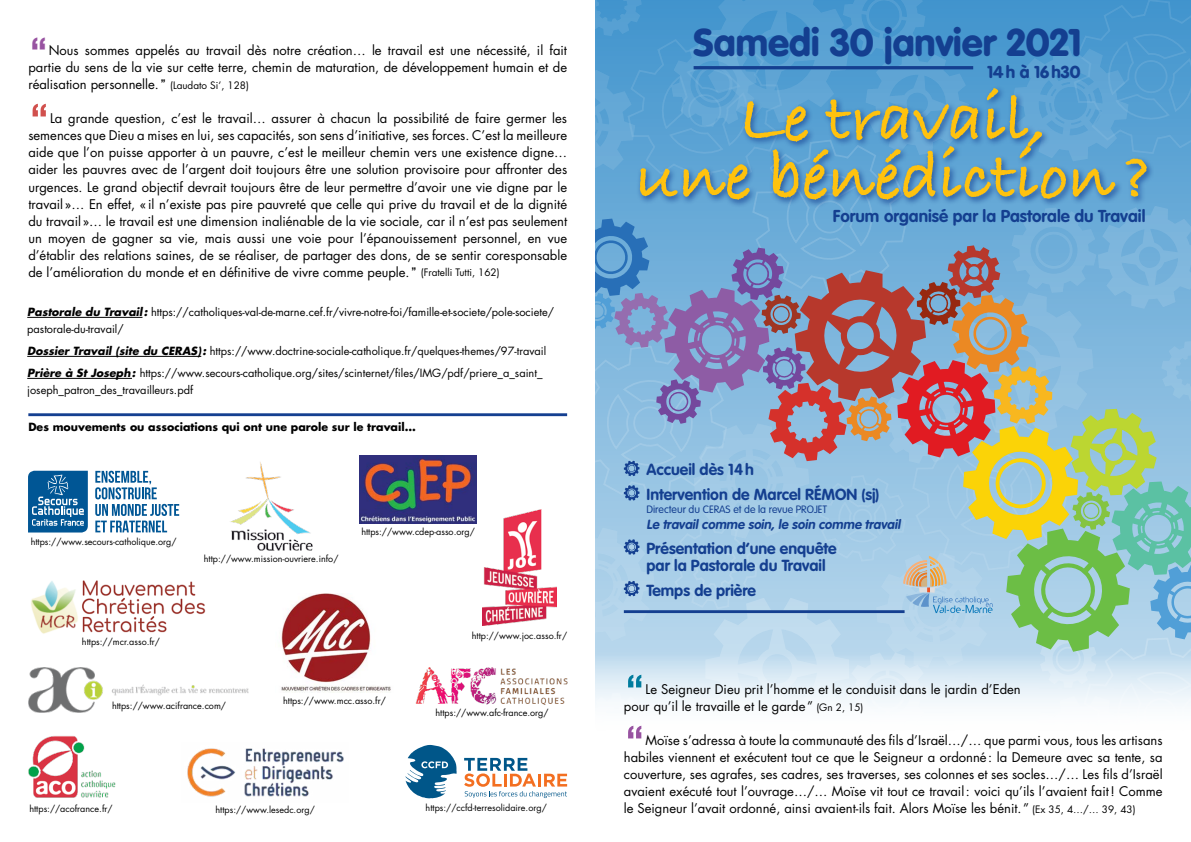
<style>
.page{position:relative;width:1191px;height:842px;background:#fff}
.page>*{position:absolute;margin:0;border:0;box-sizing:border-box;transform-origin:0 0}
.t1{font:700 69px/58px "Bradley Hand ITCTT";color:#ffc20e;text-align:center}
.t2{font:500 51px "Avant Garde LT";color:#007c9e}
.t3{font:500 51px "Avant Garde LT";color:#9853a1}
.t4{font:500 51px "Avant Garde LT";color:#d1504d}
.t5{font:500 48px "Avant Garde LT";color:#9853a1}
.t6{font:900 38px "VAG Rounded LT";color:#143f90}
.t7{font:700 17px "VAG Rounded LT";color:#143f90}
.t8{font:900 17px "VAG Rounded LT";color:#143f90}
.t9{font:700 15.8px/25px "VAG Rounded LT";color:#143f90}
.t10{font:italic 700 13.2px "VAG Rounded LT";color:#143f90}
.t11{font:13px/17px "Futura";color:#000;text-align:justify}
.t12{font:11px/17px "Futura";color:#000}
.t13{font:700 11px "Futura";color:#000}
.t14{font:300 10.5px "VAG Rounded LT";color:#143f90}
.t15{font:9px "Futura";color:#000}
.s1{font-family:"Avant Garde LT";font-weight:500}
.s2{font-size:10px}
.s3{font-weight:700;font-style:italic}
</style>
<div class="page">
<svg style="left:595px;top:0;width:596px;height:705px;background:#90b2c7"></svg>
<hr style="left:28px;top:413px;width:539px;height:3px;background:#143f90">
<hr style="left:624px;top:610px;width:280px;height:3px;background:#143f90">
<hr style="left:693px;top:66px;width:280px;height:3px;background:#143f90">
<div style="left:636px;top:85px;width:519px;height:123px;background:#143f90;opacity:.75"></div>
<img style="left:230px;top:462px;width:83px;height:89px">
<img style="left:482px;top:510px;width:74px;height:116px">
<svg style="left:405px;top:745px;width:51px;height:53px"></svg>
<svg style="left:464px;top:758px;width:103px;height:40px"></svg>
<svg style="left:28px;top:471px;width:60px;height:61px;background:#2971a6"></svg>
<svg style="left:95px;top:471px;width:84px;height:61px"></svg>
<img style="left:28px;top:667px;width:221px;height:45px">
<hr style="left:27px;top:317px;width:115px;height:1px;background:#000">
<hr style="left:27px;top:356px;width:174px;height:1px;background:#000">
<hr style="left:27px;top:378px;width:105px;height:1px;background:#000">
<img style="left:31px;top:580px;width:175px;height:54px">
<img style="left:360px;top:455px;width:116px;height:69px">
<img style="left:28px;top:736px;width:88px;height:62px">
<img style="left:415px;top:667px;width:153px;height:38px">
<img style="left:187px;top:748px;width:157px;height:49px">
<img style="left:281px;top:594px;width:110px;height:99px">
<h3 class="t5" style="left:28px;top:26px;width:22px">“</h3>
<p class="t11" style="left:28px;top:42px;width:540px;text-indent:20px">Nous sommes appelés au travail dès notre création… le travail est une nécessité, il fait partie du sens de la vie sur cette terre, chemin de maturation, de développement humain et de réalisation personnelle. <span class="s1">”</span> <span class="s2">(Laudato Si’, 128)</span></p>
<h2 class="t4" style="left:28px;top:91px;width:23px">“</h2>
<p class="t11" style="left:28px;top:110px;width:540px;text-indent:22px">La grande question, c’est le travail… assurer à chacun la possibilité de faire germer les semences que Dieu a mises en lui, ses capacités, son sens d’initiative, ses forces. C’est la meilleure aide que l’on puisse apporter à un pauvre, c’est le meilleur chemin vers une existence digne… aider les pauvres avec de l’argent doit toujours être une solution provisoire pour affronter des urgences. Le grand objectif devrait toujours être de leur permettre d’avoir une vie digne par le travail »… En effet, « il n’existe pas pire pauvreté que celle qui prive du travail et de la dignité du travail »… le travail est une dimension inaliénable de la vie sociale, car il n’est pas seulement un moyen de gagner sa vie, mais aussi une voie pour l’épanouissement personnel, en vue d’établir des relations saines, de se réaliser, de partager des dons, de se sentir coresponsable de l’amélioration du monde et en définitive de vivre comme peuple. <span class="s1">”</span> <span class="s2">(Fratelli Tutti, 162)</span></p>
<p class="t12" style="left:27px;top:303px;width:528px"><span class="s3">Pastorale du Travail:</span> https://catholiques-val-de-marne.cef.fr/vivre-notre-foi/famille-et-societe/pole-societe/ pastorale-du-travail/</p>
<p class="t12" style="left:27px;top:339px;width:520px;line-height:22px"><span class="s3">Dossier Travail (site du CERAS):</span> https://www.doctrine-sociale-catholique.fr/quelques-themes/97-travail<br><span class="s3">Prière à St Joseph:</span> https://www.secours-catholique.org/sites/scinternet/files/IMG/pdf/priere_a_saint_</p>
<p class="t12" style="left:27px;top:381px;width:167px">joseph_patron_des_travailleurs.pdf</p>
<p class="t13" style="left:28px;top:419px;width:389px">Des mouvements ou associations qui ont une parole sur le travail...</p>
<p class="t15" style="left:31px;top:536px;width:147px">https://www.secours-catholique.org/</p>
<p class="t15" style="left:82px;top:636px;width:80px">https://mcr.asso.fr/</p>
<p class="t15" style="left:204px;top:552px;width:136px">http://www.mission-ouvriere.info/</p>
<p class="t15" style="left:361px;top:526px;width:115px">https://www.cdep-asso.org/</p>
<p class="t15" style="left:472px;top:629px;width:97px">http://www.joc.asso.fr/</p>
<p class="t15" style="left:112px;top:699px;width:116px">https://www.acifrance.com/</p>
<p class="t15" style="left:283px;top:694px;width:104px">https://www.mcc.asso.fr/</p>
<p class="t15" style="left:29px;top:802px;width:85px">https://acofrance.fr/</p>
<p class="t15" style="left:215px;top:803px;width:101px">https://www.lesedc.org/</p>
<p class="t15" style="left:435px;top:707px;width:115px">https://www.afc-france.org/</p>
<p class="t15" style="left:425px;top:801px;width:123px">https://ccfd-terresolidaire.org/</p>
<h3 class="t6" style="left:693px;top:20px;width:389px">Samedi 30 janvier 2021</h3>
<h3 class="t8" style="left:987px;top:62px;width:94px">14h à 16h30</h3>
<h1 class="t1" style="left:636px;top:87px;width:515px">Le travail,<br>une bénédiction?</h1>
<h3 class="t7" style="left:833px;top:206px;width:314px">Forum organisé par la Pastorale du Travail</h3>
<p class="t9" style="left:646px;top:458px;width:234px">Accueil dès 14h<br>Intervention de Marcel Rémon (sj)</p>
<p class="t14" style="left:646px;top:503px;width:182px">Directeur du CERAS et de la revue PROJET</p>
<p class="t10" style="left:646px;top:516px;width:258px">Le travail comme soin, le soin comme travail</p>
<p class="t9" style="left:646px;top:540px;width:192px;line-height:17px">Présentation d’une enquête par la Pastorale du Travail</p>
<p class="t9" style="left:646px;top:578px;width:111px">Temps de prière</p>
<h2 class="t2" style="left:624px;top:662px;width:23px">“</h2>
<p class="t11" style="left:624px;top:681px;width:398px;text-indent:22px">Le Seigneur Dieu prit l’homme et le conduisit dans le jardin d’Eden pour qu’il le travaille et le garde” <span class="s2">(Gn 2, 15)</span></p>
<h2 class="t3" style="left:624px;top:713px;width:23px">“</h2>
<p class="t11" style="left:624px;top:732px;width:540px;text-indent:22px">Moïse s’adressa à toute la communauté des fils d’Israël…/… que parmi vous, tous les artisans habiles viennent et exécutent tout ce que le Seigneur a ordonné: la Demeure avec sa tente, sa couverture, ses agrafes, ses cadres, ses traverses, ses colonnes et ses socles…/… Les fils d’Israël avaient exécuté tout l’ouvrage…/… Moïse vit tout ce travail: voici qu’ils l’avaient fait! Comme le Seigneur l’avait ordonné, ainsi avaient-ils fait. Alors Moïse les bénit. ” <span class="s2">(Ex 35, 4…/… 39, 43)</span></p>
</div>
